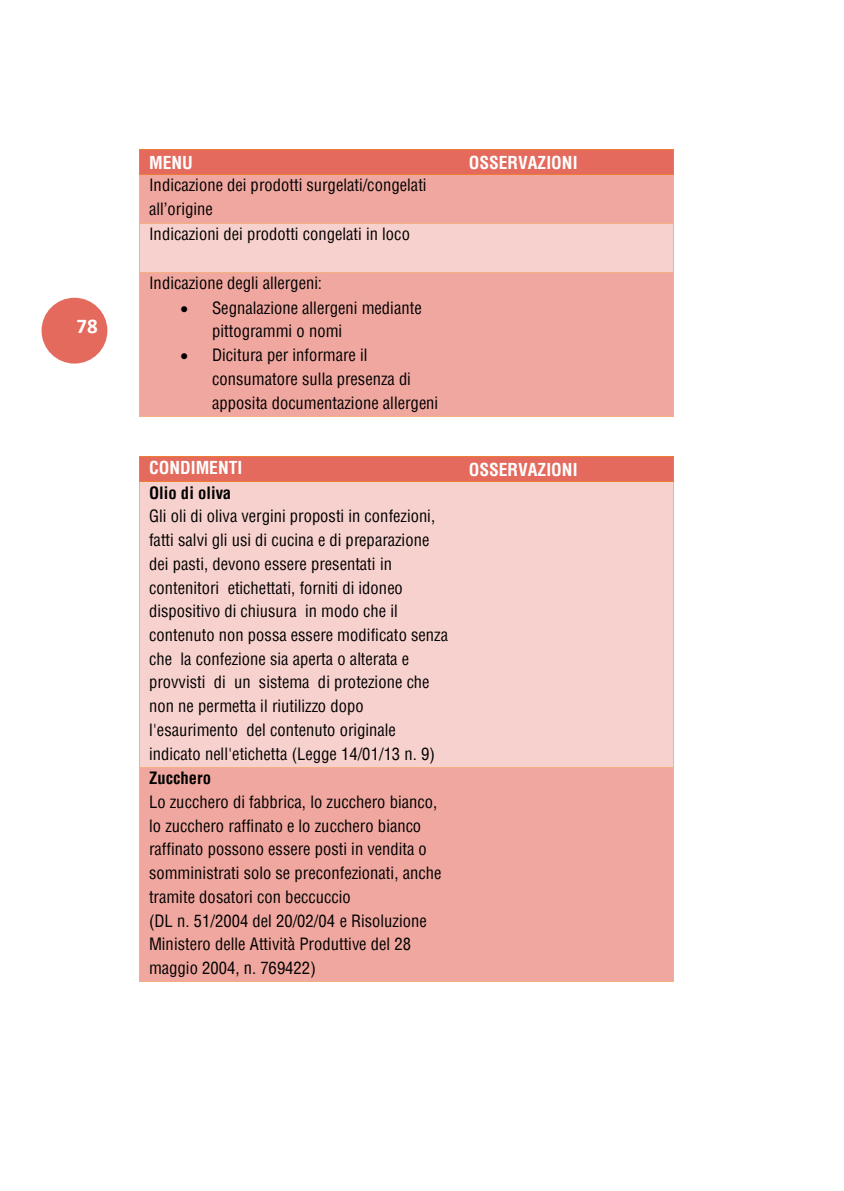
<style>
.page{position:relative;width:844px;height:1191px;background:#fff}
.page>*{position:absolute;margin:0;border:0;box-sizing:border-box;transform-origin:0 0}
.t1{font:700 21px "Calibri";color:#fff}
.t2{font:700 condensed 17.5px "Helvetica";color:#fff}
.t3{font:condensed 16.62px/23.8px "Helvetica";color:#000}
.t4{font:700 condensed 16.62px "Helvetica";color:#000}
</style>
<div class="page">
<div style="left:42px;top:298px;width:65px;height:65px;background:#e46a5d;border-radius:50%"></div>
<div style="left:140px;top:150px;width:319px;height:24px;background:#e46a5d"></div>
<div style="left:459px;top:150px;width:213px;height:24px;background:#e46a5d"></div>
<hr style="left:140px;top:149px;width:319px;height:1px;background:#ed7d31">
<hr style="left:460px;top:149px;width:212px;height:1px;background:#ed7d31">
<div style="left:140px;top:175px;width:319px;height:48px;background:#efa79f"></div>
<div style="left:459px;top:175px;width:213px;height:48px;background:#efa79f"></div>
<svg style="left:139px;top:149px;width:1px;height:26px"></svg>
<hr style="left:140px;top:174px;width:319px;height:1px;background:#ed7d31">
<hr style="left:460px;top:174px;width:212px;height:1px;background:#ed7d31">
<svg style="left:672px;top:149px;width:1px;height:26px"></svg>
<hr style="left:139px;top:175px;width:1px;height:48px;background:#f4b083">
<hr style="left:672px;top:175px;width:1px;height:48px;background:#f4b083">
<div style="left:140px;top:223px;width:319px;height:49px;background:#f7d1cd"></div>
<div style="left:459px;top:223px;width:213px;height:49px;background:#f7d1cd"></div>
<hr style="left:140px;top:223px;width:319px;height:1px;background:#f4b083">
<hr style="left:460px;top:223px;width:212px;height:1px;background:#f4b083">
<hr style="left:139px;top:223px;width:1px;height:49px;background:#f4b083">
<hr style="left:672px;top:223px;width:1px;height:49px;background:#f4b083">
<div style="left:140px;top:273px;width:319px;height:143px;background:#efa79f"></div>
<div style="left:459px;top:273px;width:213px;height:143px;background:#efa79f"></div>
<hr style="left:140px;top:272px;width:319px;height:1px;background:#f4b083">
<hr style="left:460px;top:272px;width:212px;height:1px;background:#f4b083">
<hr style="left:139px;top:273px;width:1px;height:143px;background:#f4b083">
<hr style="left:140px;top:416px;width:319px;height:1px;background:#f4b083">
<hr style="left:459px;top:416px;width:213px;height:1px;background:#f4b083">
<hr style="left:672px;top:273px;width:1px;height:143px;background:#f4b083">
<div style="left:140px;top:456px;width:319px;height:25px;background:#e46a5d"></div>
<div style="left:459px;top:456px;width:213px;height:25px;background:#e46a5d"></div>
<hr style="left:140px;top:456px;width:319px;height:1px;background:#ed7d31">
<hr style="left:460px;top:456px;width:212px;height:1px;background:#ed7d31">
<div style="left:140px;top:482px;width:319px;height:285px;background:#f7d1cd"></div>
<div style="left:459px;top:482px;width:213px;height:285px;background:#f7d1cd"></div>
<svg style="left:139px;top:456px;width:1px;height:26px"></svg>
<hr style="left:140px;top:481px;width:319px;height:1px;background:#ed7d31">
<hr style="left:460px;top:481px;width:212px;height:1px;background:#ed7d31">
<svg style="left:672px;top:456px;width:1px;height:26px"></svg>
<hr style="left:139px;top:482px;width:1px;height:285px;background:#f4b083">
<hr style="left:672px;top:482px;width:1px;height:285px;background:#f4b083">
<div style="left:140px;top:768px;width:319px;height:213px;background:#efa79f"></div>
<div style="left:459px;top:768px;width:213px;height:213px;background:#efa79f"></div>
<hr style="left:140px;top:767px;width:319px;height:1px;background:#f4b083">
<hr style="left:460px;top:767px;width:212px;height:1px;background:#f4b083">
<hr style="left:139px;top:768px;width:1px;height:213px;background:#f4b083">
<hr style="left:140px;top:981px;width:319px;height:1px;background:#f4b083">
<hr style="left:459px;top:981px;width:213px;height:1px;background:#f4b083">
<hr style="left:672px;top:768px;width:1px;height:213px;background:#f4b083">
<p class="t1" style="left:76px;top:318px;width:23px">78</p>
<p class="t2" style="left:149px;top:152px;width:45px">MENU</p>
<p class="t2" style="left:468px;top:152px;width:110px">OSSERVAZIONI</p>
<p class="t3" style="left:149px;top:173px;width:279px">Indicazione dei prodotti surgelati/congelati all’origine<br>Indicazioni dei prodotti congelati in loco</p>
<p class="t3" style="left:149px;top:271px;width:174px">Indicazione degli allergeni:</p>
<p class="t3" style="left:212px;top:295px;width:211px;text-indent:-32px">• Segnalazione allergeni mediante pittogrammi o nomi</p>
<p class="t3" style="left:212px;top:343px;width:227px;text-indent:-32px">• Dicitura per informare il consumatore sulla presenza di apposita documentazione allergeni</p>
<p class="t2" style="left:149px;top:456px;width:95px">CONDIMENTI</p>
<p class="t2" style="left:468px;top:459px;width:110px">OSSERVAZIONI</p>
<p class="t4" style="left:149px;top:482px;width:84px">Olio di oliva</p>
<p class="t3" style="left:149px;top:504px;width:300px">Gli oli di oliva vergini proposti in confezioni, fatti salvi gli usi di cucina e di preparazione dei pasti, devono essere presentati in contenitori etichettati, forniti di idoneo dispositivo di chiusura in modo che il contenuto non possa essere modificato senza che la confezione sia aperta o alterata e provvisti di un sistema di protezione che non ne permetta il riutilizzo dopo l'esaurimento del contenuto originale indicato nell'etichetta (Legge 14/01/13 n. 9)</p>
<p class="t4" style="left:149px;top:768px;width:63px">Zucchero</p>
<p class="t3" style="left:149px;top:789px;width:294px">Lo zucchero di fabbrica, lo zucchero bianco, lo zucchero raffinato e lo zucchero bianco raffinato possono essere posti in vendita o somministrati solo se preconfezionati, anche tramite dosatori con beccuccio<br>(DL n. 51/2004 del 20/02/04 e Risoluzione Ministero delle Attività Produttive del 28 maggio 2004, n. 769422)</p>
</div>
